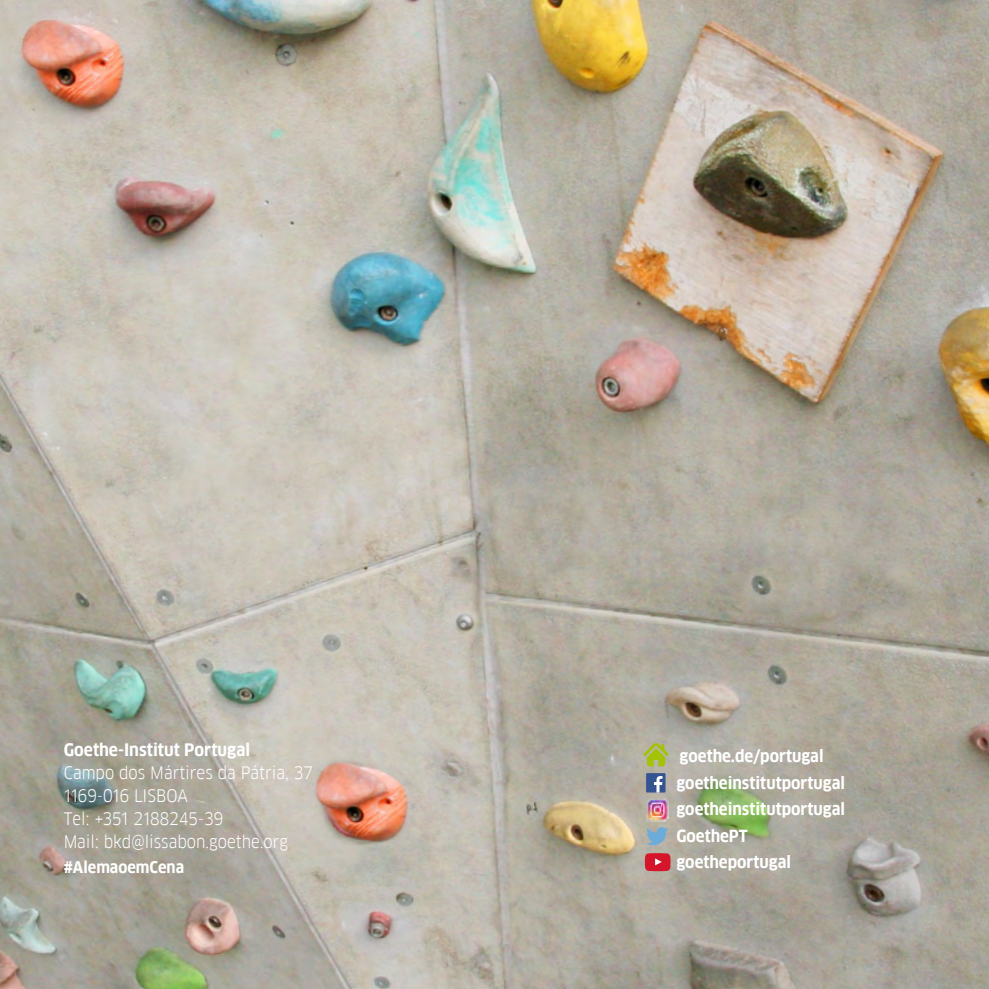
<style>
.page{position:relative;width:989px;height:989px;background:#fff}
.page>*{position:absolute;margin:0;border:0;box-sizing:border-box;transform-origin:0 0}
.t1{font:16.88px/22.7px "Goethe FF Clan";color:#fff}
.t2{font:700 16.88px "Goethe FF Clan";color:#fff}
.t3{font:700 16.43px/26.1px "Goethe FF Clan";color:#fff}
.t4{font:700 15.75px "Goethe FF Clan";color:#fff}
</style>
<div class="page">
<img style="left:0;top:0;width:989px;height:989px">
<div style="left:646px;top:773px;width:19px;height:19px;background:#355390"></div>
<svg style="left:654px;top:776px;width:8px;height:16px"></svg>
<svg style="left:643px;top:743px;width:25px;height:23px"></svg>
<svg style="left:646px;top:827px;width:22px;height:18px"></svg>
<svg style="left:645px;top:853px;width:25px;height:18px"></svg>
<img style="left:646px;top:799px;width:22px;height:22px">
<p class="t2" style="left:64px;top:740px;width:188px">Goethe-Institut Portugal</p>
<p class="t1" style="left:64px;top:761px;width:251px">Campo dos Mártires da Pátria, 37<br>1169-016 LISBOA<br>Tel: +351 2188245-39<br>Mail: bkd@lissabon.goethe.org</p>
<p class="t4" style="left:64px;top:857px;width:122px">#AlemaoemCena</p>
<p class="t3" style="left:679px;top:743px;width:145px">goethe.de/portugal</p>
<p class="t3" style="left:676px;top:770px;width:170px">goetheinstitutportugal</p>
<p class="t3" style="left:676px;top:822px;width:116px">GoethePT goetheportugal</p>
<p class="t3" style="left:676px;top:795px;width:170px">goetheinstitutportugal</p>
</div>
